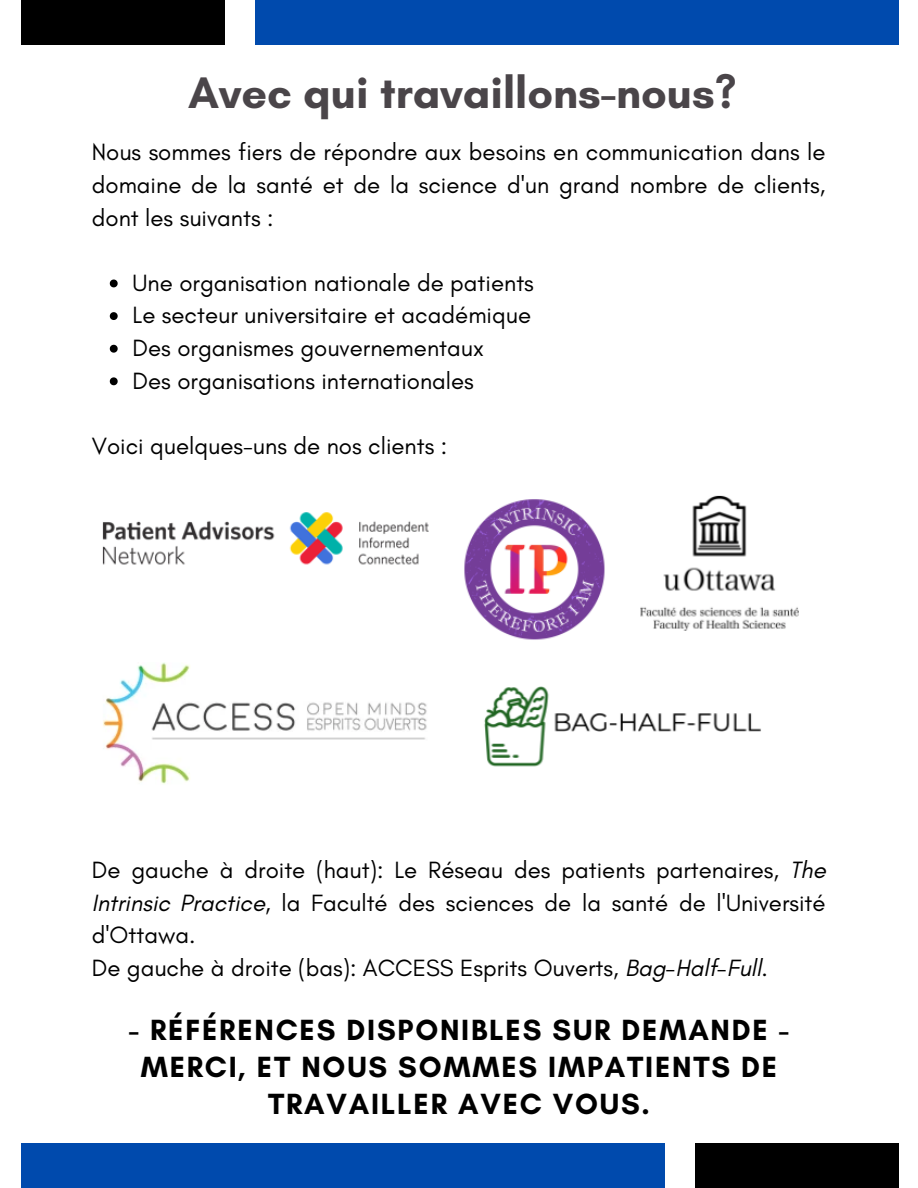
<style>
.page{position:relative;width:918px;height:1188px;background:#fff}
.page>*{position:absolute;margin:0;border:0;box-sizing:border-box;transform-origin:0 0}
.t1{font:700 45px "Glacial Indifference";color:#4a4549}
.t2{font:700 29.7px/37.2px "Glacial Indifference";letter-spacing:.06em;color:#000;text-align:center}
.t3{font:24px/32.7px "Glacial Indifference";color:#000}
.s1{font-style:italic}
</style>
<div class="page">
<div style="left:255px;top:0;width:644px;height:45px;background:#004aad"></div>
<div style="left:21px;top:0;width:204px;height:45px;background:#000"></div>
<div style="left:21px;top:1143px;width:643px;height:45px;background:#004aad"></div>
<div style="left:695px;top:1143px;width:204px;height:45px;background:#000"></div>
<svg style="left:110px;top:280px;width:8px;height:7px"></svg>
<svg style="left:110px;top:312px;width:8px;height:8px"></svg>
<svg style="left:110px;top:345px;width:8px;height:8px"></svg>
<svg style="left:110px;top:377px;width:8px;height:8px"></svg>
<img style="left:102px;top:495px;width:697px;height:289px">
<h1 class="t1" style="left:188px;top:65px;width:550px">Avec qui travaillons-nous?</h1>
<p class="t3" style="left:92px;top:136px;width:735px;text-align:justify">Nous sommes fiers de répondre aux besoins en communication dans le domaine de la santé et de la science d'un grand nombre de clients, dont les suivants :</p>
<p class="t3" style="left:133px;top:266px;width:403px">Une organisation nationale de patients Le secteur universitaire et académique Des organismes gouvernementaux<br>Des organisations internationales</p>
<p class="t3" style="left:92px;top:429px;width:357px">Voici quelques-uns de nos clients :</p>
<p class="t3" style="left:92px;top:853px;width:736px">De gauche à droite (haut): Le Réseau des patients partenaires, <span class="s1">The Intrinsic Practice</span>, la Faculté des sciences de la santé de l'Université d'Ottawa.<br>De gauche à droite (bas): ACCESS Esprits Ouverts, <span class="s1">Bag-Half-Full</span>.</p>
<p class="t2" style="left:129px;top:1011px;width:662px">- RÉFÉRENCES DISPONIBLES SUR DEMANDE -<br>MERCI, ET NOUS SOMMES IMPATIENTS DE<br>TRAVAILLER AVEC VOUS.</p>
</div>
